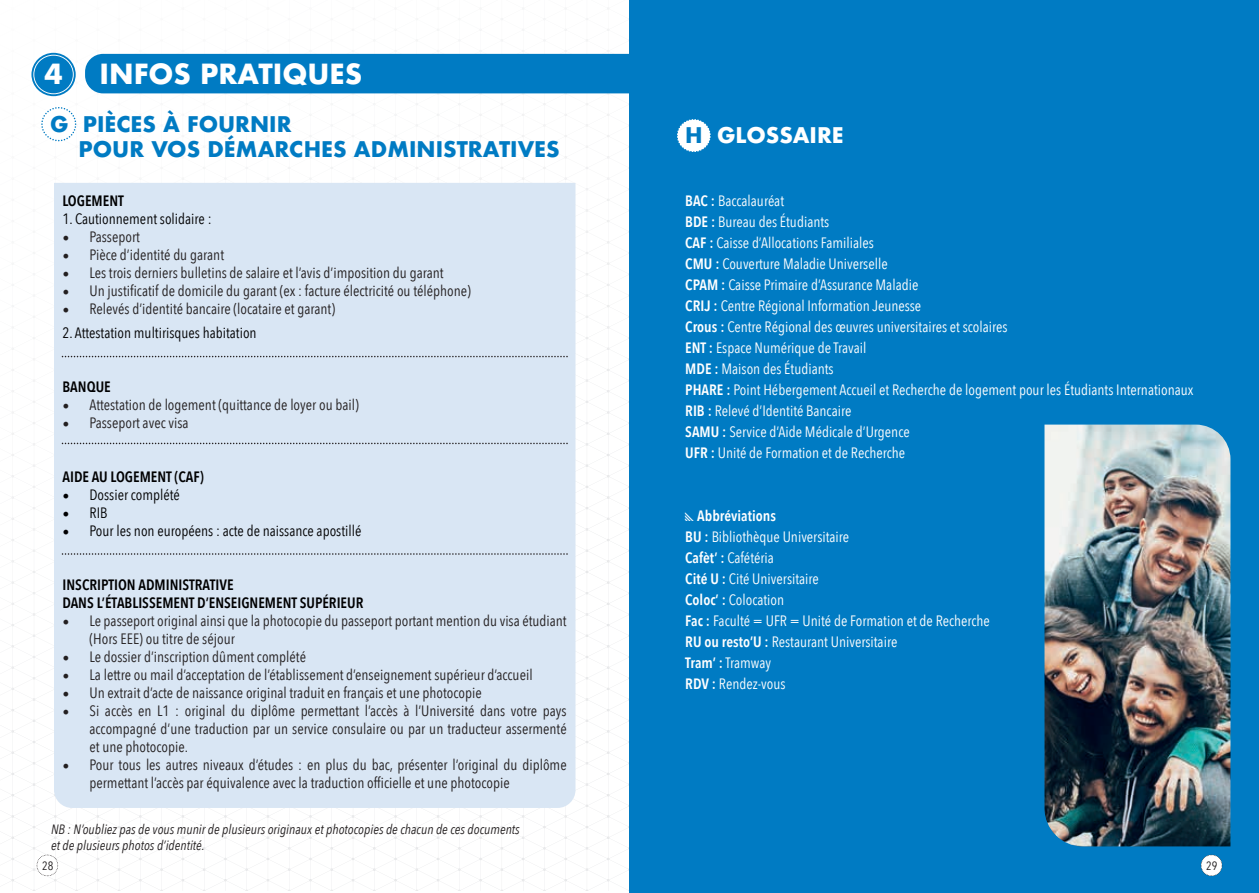
<style>
.page{position:relative;width:1259px;height:893px;background:#fff}
.page>*{position:absolute;margin:0;border:0;box-sizing:border-box;transform-origin:0 0}
.t1{font:700 27px "Futura";color:#fff}
.t2{font:700 21px/25.2px "Futura";color:#007bc3}
.t3{font:700 21px "Futura";color:#fff}
.t4{font:15px/18px "Avenir Next Condensed";color:#231f20}
.t5{font:15px/21px "Avenir Next Condensed";color:#fff}
.t6{font:15px "Avenir Next Condensed";color:#000001}
.t7{font:600 15px/18px "Avenir Next Condensed";color:#000001}
.t8{font:italic 13.5px/16.2px "Avenir Next Condensed";color:#231f20}
.t9{font:12px "Avenir Next Condensed";color:#231f20}
.s1{font-family:"Minion Pro";font-size:18px}
.s2{color:#007bc3}
.s3{font-weight:600}
</style>
<div class="page">
<div style="left:629px;top:0;width:630px;height:893px;background:#007bc3"></div>
<div style="left:85px;top:54px;width:1120px;height:39px;background:#007bc3;border-radius:18px"></div>
<img style="left:1044px;top:424px;width:187px;height:452px">
<svg style="left:11px;top:8px;width:557px;height:883px"></svg>
<svg style="left:677px;top:119px;width:34px;height:33px"></svg>
<h1 class="t1" style="left:44px;top:54px;width:20px">4</h1>
<h1 class="t1" style="left:100px;top:54px;width:264px">INFOS PRATIQUES</h1>
<h2 class="t2" style="left:79px;top:112px;width:483px;text-indent:-29px">G PIÈCES À FOURNIR<br>POUR VOS DÉMARCHES ADMINISTRATIVES</h2>
<p class="t7" style="left:63px;top:192px;width:63px">LOGEMENT</p>
<p class="t6" style="left:63px;top:206px;width:151px">1. Cautionnement solidaire :</p>
<p class="t4" style="left:63px;top:227px;width:79px"><span class="s1">•</span> Passeport</p>
<p class="t4" style="left:63px;top:245px;width:163px"><span class="s1">•</span> Pièce d’identité du garant</p>
<p class="t4" style="left:63px;top:263px;width:383px"><span class="s1">•</span> Les trois derniers bulletins de salaire et l’avis d’imposition du garant</p>
<p class="t4" style="left:63px;top:281px;width:410px"><span class="s1">•</span> Un justificatif de domicile du garant (ex : facture électricité ou téléphone)</p>
<p class="t4" style="left:63px;top:299px;width:274px"><span class="s1">•</span> Relevés d’identité bancaire (locataire et garant)</p>
<p class="t6" style="left:63px;top:320px;width:196px">2. Attestation multirisques habitation</p>
<p class="t7" style="left:63px;top:378px;width:50px">BANQUE</p>
<p class="t4" style="left:63px;top:395px;width:298px"><span class="s1">•</span> Attestation de logement (quittance de loyer ou bail)</p>
<p class="t4" style="left:63px;top:413px;width:128px"><span class="s1">•</span> Passeport avec visa</p>
<p class="t7" style="left:63px;top:468px;width:143px">AIDE AU LOGEMENT (CAF)</p>
<p class="t6" style="left:63px;top:482px;width:119px"><span class="s1">•</span> Dossier complété</p>
<p class="t6" style="left:63px;top:500px;width:46px"><span class="s1">•</span> RIB</p>
<p class="t6" style="left:63px;top:518px;width:300px"><span class="s1">•</span> Pour les non européens : acte de naissance apostillé</p>
<p class="t7" style="left:63px;top:576px;width:302px">INSCRIPTION ADMINISTRATIVE<br>DANS L’ÉTABLISSEMENT D’ENSEIGNEMENT SUPÉRIEUR</p>
<p class="t4" style="left:90px;top:611px;width:479px;text-indent:-27px"><span class="s1">•</span> Le passeport original ainsi que la photocopie du passeport portant mention du visa étudiant (Hors EEE) ou titre de séjour</p>
<p class="t4" style="left:63px;top:647px;width:245px"><span class="s1">•</span> Le dossier d’inscription dûment complété</p>
<p class="t4" style="left:63px;top:665px;width:471px"><span class="s1">•</span> La lettre ou mail d’acceptation de l’établissement d’enseignement supérieur d’accueil</p>
<p class="t4" style="left:63px;top:683px;width:421px"><span class="s1">•</span> Un extrait d’acte de naissance original traduit en français et une photocopie</p>
<p class="t4" style="left:90px;top:701px;width:478px;text-align:justify;text-indent:-27px"><span class="s1">•</span> Si accès en L1 : original du diplôme permettant l’accès à l’Université dans votre pays accompagné d’une traduction par un service consulaire ou par un traducteur assermenté et une photocopie.</p>
<p class="t4" style="left:90px;top:755px;width:479px;text-indent:-27px"><span class="s1">•</span> Pour tous les autres niveaux d’études : en plus du bac, présenter l’original du diplôme permettant l’accès par équivalence avec la traduction officielle et une photocopie</p>
<p class="t8" style="left:51px;top:821px;width:470px">NB : N’oubliez pas de vous munir de plusieurs originaux et photocopies de chacun de ces documents et de plusieurs photos d’identité.</p>
<h2 class="t3" style="left:685px;top:120px;width:160px"><span class="s2">H</span> GLOSSAIRE</h2>
<p class="t5" style="left:685px;top:189px;width:510px"><span class="s3">BAC :</span> Baccalauréat<br><span class="s3">BDE :</span> Bureau des Étudiants<br><span class="s3">CAF :</span> Caisse d’Allocations Familiales<br><span class="s3">CMU :</span> Couverture Maladie Universelle<br><span class="s3">CPAM :</span> Caisse Primaire d’Assurance Maladie<br><span class="s3">CRIJ :</span> Centre Régional Information Jeunesse<br><span class="s3">Crous :</span> Centre Régional des œuvres universitaires et scolaires<br><span class="s3">ENT :</span> Espace Numérique de Travail<br><span class="s3">MDE :</span> Maison des Étudiants<br><span class="s3">PHARE :</span> Point Hébergement Accueil et Recherche de logement pour les Étudiants Internationaux <span class="s3">RIB :</span> Relevé d’Identité Bancaire<br><span class="s3">SAMU :</span> Service d’Aide Médicale d’Urgence<br><span class="s3">UFR :</span> Unité de Formation et de Recherche</p>
<p class="t5" style="left:685px;top:504px;width:306px;text-indent:12px"><span class="s3">Abbréviations<br>BU :</span> Bibliothèque Universitaire<br><span class="s3">Cafèt’ :</span> Cafétéria<br><span class="s3">Cité U :</span> Cité Universitaire<br><span class="s3">Coloc’ :</span> Colocation<br><span class="s3">Fac :</span> Faculté = UFR = Unité de Formation et de Recherche<br><span class="s3">RU ou resto’U :</span> Restaurant Universitaire<br><span class="s3">Tram’ :</span> Tramway<br><span class="s3">RDV :</span> Rendez-vous</p>
<p class="t9" style="left:42px;top:856px;width:13px">28</p>
<p class="t9" style="left:1206px;top:855px;width:13px">29</p>
</div>
